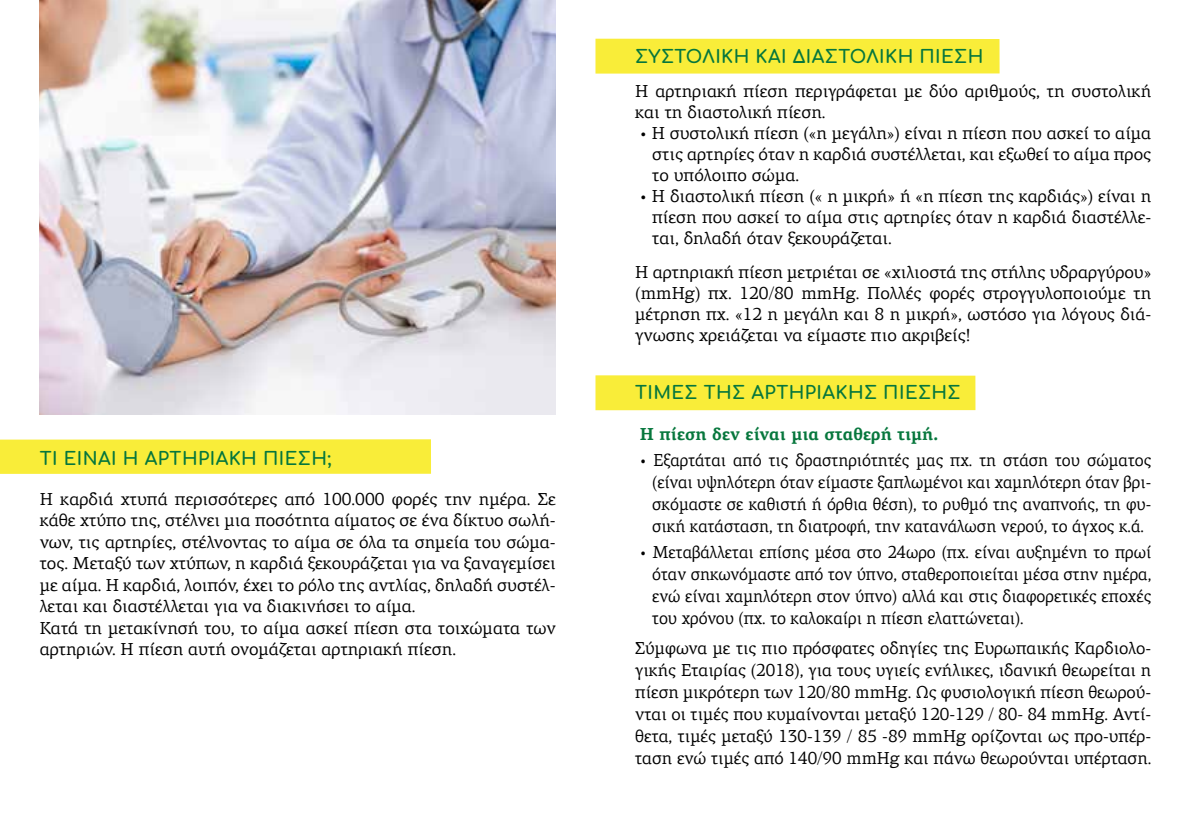
<style>
.page{position:relative;width:1191px;height:823px;background:#fff}
.page>*{position:absolute;margin:0;border:0;box-sizing:border-box;transform-origin:0 0}
.t1{font:700 18px "Comfortaa";letter-spacing:.025em;color:#05763d}
.t2{font:17.4px/21px "PF Agora Serif Pro";color:#000;text-align:justify}
.t3{font:17.4px/22px "PF Agora Serif Pro";color:#000;text-align:justify;scale:.94 1}
.t4{font:700 17.4px "PF Agora Serif Pro";color:#07773d;scale:.96 1}
</style>
<div class="page">
<img style="left:40px;top:0;width:516px;height:414px">
<div style="left:0;top:439px;width:431px;height:34px;background:#f9ed39"></div>
<div style="left:595px;top:39px;width:404px;height:35px;background:#f9ed39"></div>
<div style="left:595px;top:375px;width:380px;height:35px;background:#f9ed39"></div>
<p class="t1" style="left:40px;top:441px;width:293px">ΤΙ ΕΊ ΝΑΙ Η ΑΡΤΗ ΡΙΑΚΉ ΠΊ ΕΣΗ;</p>
<p class="t2" style="left:40px;top:488px;width:517px;text-align:left">Η καρδιά χτυπά περισσότερες από 100.000 φορές την ημέρα. Σε κάθε χτύπο της, στέλνει μια ποσότητα αίματος σε ένα δίκτυο σωλή&shy;νων, τις αρτηρίες, στέλνοντας το αίμα σε όλα τα σημεία του σώμα&shy;τος. Μεταξύ των χτύπων, η καρδιά ξεκουράζεται για να ξαναγεμίσει με αίμα. H καρδιά, λοιπόν, έχει το ρόλο της αντλίας, δηλαδή συστέλ&shy;λεται και διαστέλλεται για να διακινήσει το αίμα.<br>Κατά τη μετακίνησή του, το αίμα ασκεί πίεση στα τοιχώματα των αρτηριών. Η πίεση αυτή ονομάζεται αρτηριακή πίεση.</p>
<p class="t1" style="left:635px;top:39px;width:346px">ΣΥΣΤΟΛΙΚΉ ΚΑΙ ΔΙΑΣΤΟΛΙΚΉ ΠΊ ΕΣΗ</p>
<p class="t2" style="left:635px;top:80px;width:517px">Η αρτηριακή πίεση περιγράφεται με δύο αριθμούς, τη συστολική και τη διαστολική πίεση.</p>
<p class="t2" style="left:652px;top:122px;width:500px;text-indent:-12px">• Η συστολική πίεση («η μεγάλη») είναι η πίεση που ασκεί το αίμα στις αρτηρίες όταν η καρδιά συστέλλεται, και εξωθεί το αίμα προς το υπόλοιπο σώμα.</p>
<p class="t2" style="left:652px;top:185px;width:500px;text-indent:-12px">• Η διαστολική πίεση (« η μικρή» ή «η πίεση της καρδιάς») είναι η πίεση που ασκεί το αίμα στις αρτηρίες όταν η καρδιά διαστέλλε&shy;ται, δηλαδή όταν ξεκουράζεται.</p>
<p class="t2" style="left:635px;top:261px;width:517px">Η αρτηριακή πίεση μετριέται σε «χιλιοστά της στήλης υδραργύρου» (mmHg) πχ. 120/80 mmHg. Πολλές φορές στρογγυλοποιούμε τη μέτρηση πχ. «12 η μεγάλη και 8 η μικρή», ωστόσο για λόγους διά&shy;γνωσης χρειάζεται να είμαστε πιο ακριβείς!</p>
<p class="t1" style="left:635px;top:376px;width:327px">ΤΙΜΈΣ ΤΗ Σ ΑΡΤΗ ΡΙΑΚΉΣ ΠΊ ΕΣΗ Σ</p>
<p class="t4" style="left:639px;top:422px;width:312px">Η πίεση δεν είναι μια σταθερή τιμή.</p>
<p class="t3" style="left:652px;top:448px;width:532px;text-indent:-12px">• Εξαρτάται από τις δραστηριότητές μας πχ. τη στάση του σώματος (είναι υψηλότερη όταν είμαστε ξαπλωμένοι και χαμηλότερη όταν βρι&shy;σκόμαστε σε καθιστή ή όρθια θέση), το ρυθμό της αναπνοής, τη φυ&shy;σική κατάσταση, τη διατροφή, την κατανάλωση νερού, το άγχος κ.ά.</p>
<p class="t3" style="left:652px;top:540px;width:532px;text-indent:-12px">• Μεταβάλλεται επίσης μέσα στο 24ωρο (πχ. είναι αυξημένη το πρωί όταν σηκωνόμαστε από τον ύπνο, σταθεροποιείται μέσα στην ημέρα, ενώ είναι χαμηλότερη στον ύπνο) αλλά και στις διαφορετικές εποχές του χρόνου (πχ. το καλοκαίρι η πίεση ελαττώνεται).</p>
<p class="t2" style="left:635px;top:636px;width:517px;line-height:22px">Σύμφωνα με τις πιο πρόσφατες οδηγίες της Ευρωπαικής Καρδιολο&shy;γικής Εταιρίας (2018), για τους υγιείς ενήλικες, ιδανική θεωρείται η πίεση μικρότερη των 120/80 mmHg. Ως φυσιολογική πίεση θεωρού&shy;νται οι τιμές που κυμαίνονται μεταξύ 120-129 / 80- 84 mmHg. Αντί&shy;θετα, τιμές μεταξύ 130-139 / 85 -89 mmHg ορίζονται ως προ-υπέρ&shy;ταση ενώ τιμές από 140/90 mmHg και πάνω θεωρούνται υπέρταση.</p>
</div>
